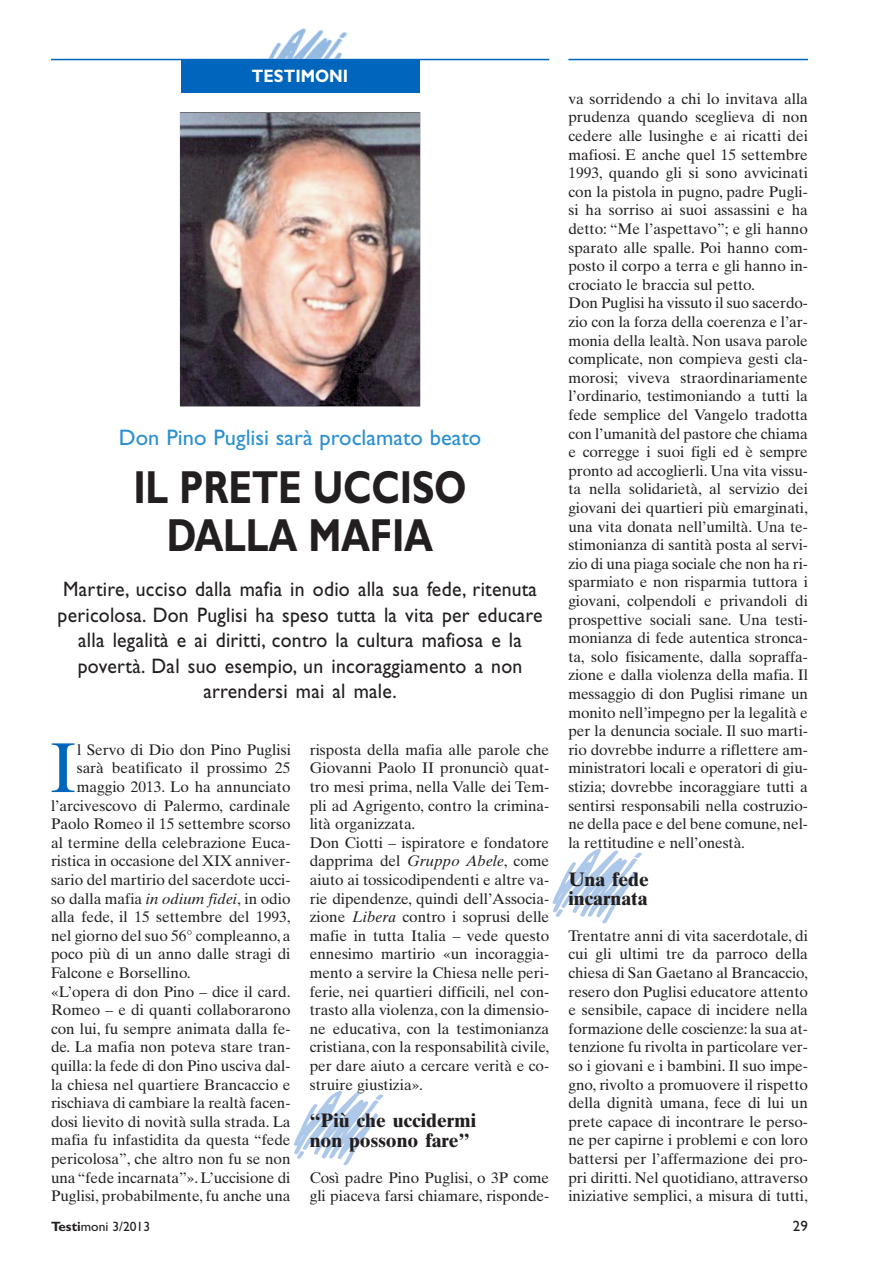
<style>
.page{position:relative;width:893px;height:1263px;background:#fff}
.page>*{position:absolute;margin:0;border:0;box-sizing:border-box;transform-origin:0 0}
.t1{font:70.5px "Times Ten";color:#0065bd}
.t2{font:700 46.5px/48px "Gill Sans";letter-spacing:-.005em;color:#231f20;text-align:center;scale:.8 1}
.t3{font:22.5px "Gill Sans";color:#2c90cf}
.t4{font:21px/25.5px "Gill Sans";letter-spacing:.01em;color:#231f20;text-align:center;scale:.94 1}
.t5{font:700 19.5px/19.5px "Times Ten";color:#231f20}
.t6{font:700 18px "Gill Sans";color:#fff;scale:.9 1}
.t7{font:15.3px/18.6px "Times Ten";color:#231f20}
.t8{font:15px "Gill Sans";color:#231f20}
.t9{font:13.5px "Gill Sans";color:#231f20}
.s1{font-style:italic}
.s2{font-weight:700}
</style>
<div class="page">
<hr style="left:568px;top:59px;width:240px;height:1px;background:#0065bd">
<hr style="left:51px;top:59px;width:498px;height:1px;background:#0065bd">
<img style="left:237px;top:28px;width:144px;height:31px">
<div style="left:181px;top:59px;width:239px;height:33px;background:#0065bd"></div>
<img style="left:181px;top:113px;width:239px;height:293px">
<p class="t6" style="left:252px;top:70px;width:109px">TESTIMONI</p>
<h3 class="t3" style="left:119px;top:429px;width:364px">Don Pino Puglisi sarà proclamato beato</h3>
<h2 class="t2" style="left:133px;top:469px;width:418px">IL PRETE UCCISO<br>DALLA MAFIA</h2>
<p class="t4" style="left:58px;top:579px;width:518px">Martire, ucciso dalla mafia in odio alla sua fede, ritenuta pericolosa. Don Puglisi ha speso tutta la vita per educare alla legalità e ai diritti, contro la cultura mafiosa e la povertà. Dal suo esempio, un incoraggiamento a non arrendersi mai al male.</p>
<h1 class="t1" style="left:49px;top:742px;width:29px">I</h1>
<p class="t7" style="left:77px;top:742px;width:215px">l Servo di Dio don Pino Puglisi</p>
<p class="t7" style="left:77px;top:760px;width:215px">sarà beatificato il prossimo 25</p>
<p class="t7" style="left:77px;top:779px;width:215px">maggio 2013. Lo ha annunciato</p>
<p class="t7" style="left:51px;top:798px;width:241px">l’arcivescovo di Palermo, cardinale</p>
<p class="t7" style="left:51px;top:816px;width:241px">Paolo Romeo il 15 settembre scorso</p>
<p class="t7" style="left:51px;top:835px;width:241px">al termine della celebrazione Euca-</p>
<p class="t7" style="left:51px;top:853px;width:241px">ristica in occasione del XIX anniver-</p>
<p class="t7" style="left:51px;top:872px;width:241px">sario del martirio del sacerdote ucci-</p>
<p class="t7" style="left:51px;top:891px;width:241px">so dalla mafia <span class="s1">in odium fidei</span>, in odio</p>
<p class="t7" style="left:51px;top:909px;width:241px">alla fede, il 15 settembre del 1993,</p>
<p class="t7" style="left:51px;top:928px;width:241px">nel giorno del suo 56° compleanno, a</p>
<p class="t7" style="left:51px;top:946px;width:241px">poco più di un anno dalle stragi di</p>
<p class="t7" style="left:51px;top:965px;width:141px">Falcone e Borsellino.</p>
<p class="t7" style="left:51px;top:984px;width:241px">«L’opera di don Pino – dice il card.</p>
<p class="t7" style="left:51px;top:1002px;width:241px">Romeo – e di quanti collaborarono</p>
<p class="t7" style="left:51px;top:1021px;width:241px">con lui, fu sempre animata dalla fe-</p>
<p class="t7" style="left:51px;top:1039px;width:241px">de. La mafia non poteva stare tran-</p>
<p class="t7" style="left:51px;top:1058px;width:241px">quilla: la fede di don Pino usciva dal-</p>
<p class="t7" style="left:51px;top:1077px;width:241px">la chiesa nel quartiere Brancaccio e</p>
<p class="t7" style="left:51px;top:1095px;width:241px">rischiava di cambiare la realtà facen-</p>
<p class="t7" style="left:51px;top:1114px;width:241px">dosi lievito di novità sulla strada. La</p>
<p class="t7" style="left:51px;top:1132px;width:241px">mafia fu infastidita da questa “fede</p>
<p class="t7" style="left:51px;top:1151px;width:241px">pericolosa”, che altro non fu se non</p>
<p class="t7" style="left:51px;top:1170px;width:241px">una “fede incarnata”». L’uccisione di</p>
<p class="t7" style="left:51px;top:1188px;width:241px">Puglisi, probabilmente, fu anche una</p>
<p class="t7" style="left:310px;top:742px;width:241px">risposta della mafia alle parole che Giovanni Paolo II pronunciò quat&shy;tro mesi prima, nella Valle dei Tem&shy;pli ad Agrigento, contro la crimina&shy;lità organizzata.<br>Don Ciotti – ispiratore e fondatore dapprima del <span class="s1">Gruppo Abele</span>, come aiuto ai tossicodipendenti e altre va&shy;rie dipendenze, quindi dell’Associa&shy;zione <span class="s1">Libera</span> contro i soprusi delle mafie in tutta Italia – vede questo ennesimo martirio «un incoraggia&shy;mento a servire la Chiesa nelle peri&shy;ferie, nei quartieri difficili, nel con&shy;trasto alla violenza, con la dimensio&shy;ne educativa, con la testimonianza cristiana, con la responsabilità civile, per dare aiuto a cercare verità e co&shy;struire giustizia».</p>
<p class="t5" style="left:310px;top:1113px;width:168px">“Più che uccidermi non possono fare”</p>
<p class="t7" style="left:310px;top:1170px;width:241px">Così padre Pino Puglisi, o 3P come gli piaceva farsi chiamare, risponde-</p>
<p class="t7" style="left:568px;top:91px;width:241px">va sorridendo a chi lo invitava alla prudenza quando sceglieva di non cedere alle lusinghe e ai ricatti dei mafiosi. E anche quel 15 settembre 1993, quando gli si sono avvicinati con la pistola in pugno, padre Pugli&shy;si ha sorriso ai suoi assassini e ha detto: “Me l’aspettavo”; e gli hanno sparato alle spalle. Poi hanno com&shy;posto il corpo a terra e gli hanno in&shy;crociato le braccia sul petto.<br>Don Puglisi ha vissuto il suo sacerdo&shy;zio con la forza della coerenza e l’ar&shy;monia della lealtà. Non usava parole complicate, non compieva gesti cla&shy;morosi; viveva straordinariamente l’ordinario, testimoniando a tutti la fede semplice del Vangelo tradotta con l’umanità del pastore che chiama e corregge i suoi figli ed è sempre pronto ad accoglierli. Una vita vissu&shy;ta nella solidarietà, al servizio dei giovani dei quartieri più emarginati, una vita donata nell’umiltà. Una te&shy;stimonianza di santità posta al servi&shy;zio di una piaga sociale che non ha ri&shy;sparmiato e non risparmia tuttora i giovani, colpendoli e privandoli di prospettive sociali sane. Una testi&shy;monianza di fede autentica stronca&shy;ta, solo fisicamente, dalla sopraffa&shy;zione e dalla violenza della mafia. Il messaggio di don Puglisi rimane un monito nell’impegno per la legalità e per la denuncia sociale. Il suo marti&shy;rio dovrebbe indurre a riflettere am&shy;ministratori locali e operatori di giu&shy;stizia; dovrebbe incoraggiare tutti a sentirsi responsabili nella costruzio&shy;ne della pace e del bene comune, nel&shy;la rettitudine e nell’onestà.</p>
<p class="t5" style="left:568px;top:871px;width:82px">Una fede incarnata</p>
<p class="t7" style="left:568px;top:928px;width:241px;text-align:justify">Trentatre anni di vita sacerdotale, di cui gli ultimi tre da parroco della chiesa di San Gaetano al Brancaccio, resero don Puglisi educatore attento e sensibile, capace di incidere nella formazione delle coscienze: la sua at&shy;tenzione fu rivolta in particolare ver&shy;so i giovani e i bambini. Il suo impe&shy;gno, rivolto a promuovere il rispetto della dignità umana, fece di lui un prete capace di incontrare le perso&shy;ne per capirne i problemi e con loro battersi per l’affermazione dei pro&shy;pri diritti. Nel quotidiano, attraverso iniziative semplici, a misura di tutti,</p>
<p class="t9" style="left:51px;top:1222px;width:101px"><span class="s2">Testi</span>moni 3/2013</p>
<p class="t8" style="left:793px;top:1221px;width:16px">29</p>
</div>
